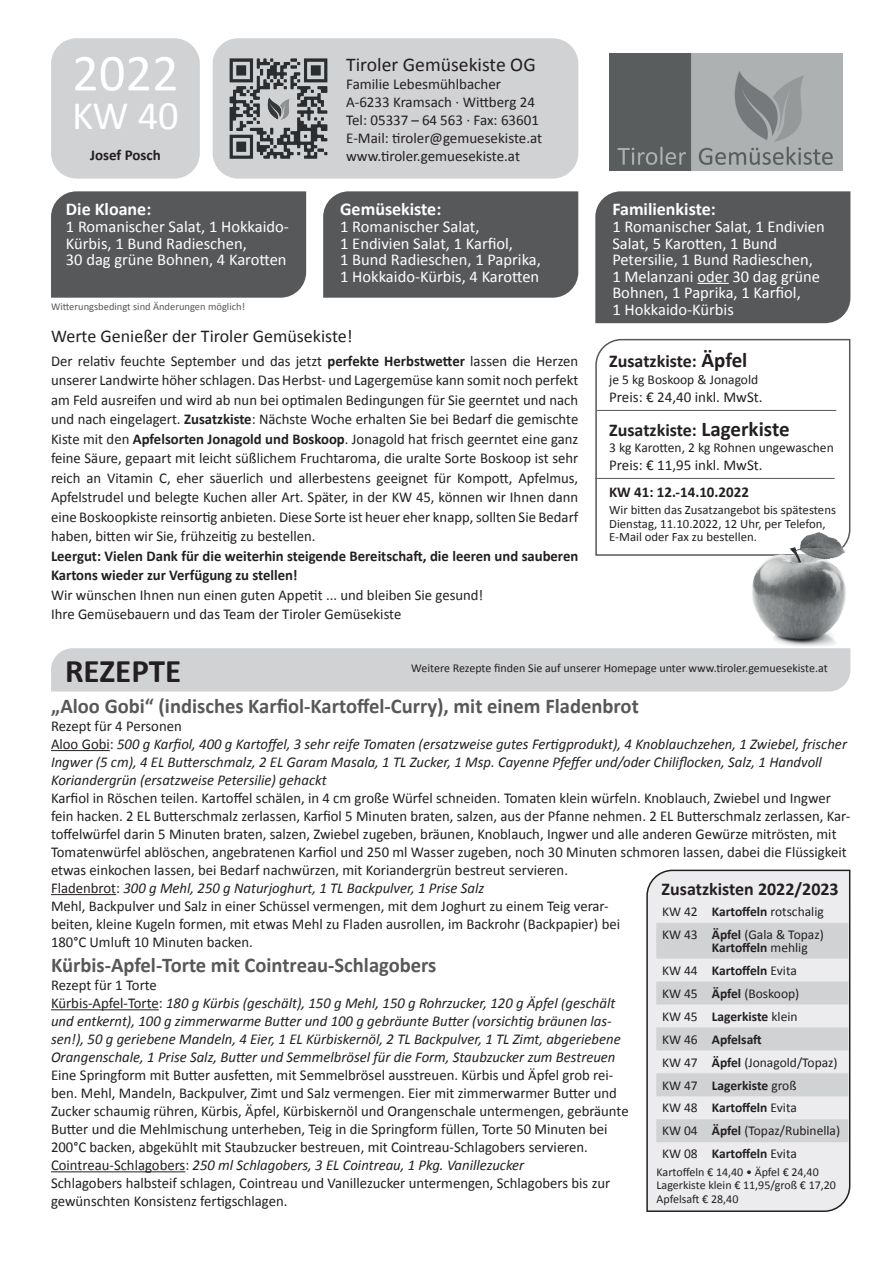
<style>
.page{position:relative;width:893px;height:1263px;background:#fff}
.page>*{position:absolute;margin:0;border:0;box-sizing:border-box;transform-origin:0 0}
.t1{font:52.5px "Calibri";color:#fff}
.t2{font:40.5px "Calibri";color:#fff}
.t3{font:700 33px "Calibri";color:#231f20}
.t4{font:700 21px "Calibri";color:#57585a}
.t5{font:19.5px "Calibri";color:#231f20}
.t6{font:700 18px "Calibri";color:#231f20}
.t7{font:700 18px "Calibri";color:#fff}
.t8{font:18px "Calibri";color:#231f20}
.t9{font:16.5px/16.5px "Calibri";color:#fff}
.t10{font:15px/18px "Calibri";color:#231f20}
.t11{font:italic 15px/18px "Calibri";color:#231f20}
.t12{font:700 15px/19.5px "Calibri";color:#231f20}
.t13{font:13.5px/23px "Calibri";color:#231f20}
.t14{font:12.75px/13.5px "Calibri";color:#231f20}
.t15{font:12px/13.5px "Calibri";color:#231f20}
.t16{font:10.5px "Calibri";color:#57585a}
.s1{font-weight:700}
.s2{font-size:21px}
.s3{font-style:normal}
.s4{font-style:italic}
</style>
<div class="page">
<div style="left:213px;top:38px;width:365px;height:141px;background:#d1d2d4;border-radius:26px"></div>
<img style="left:609px;top:53px;width:234px;height:117px">
<div style="left:51px;top:38px;width:149px;height:141px;background:#d1d2d4;border-radius:26px"></div>
<img style="left:229px;top:58px;width:99px;height:101px">
<div style="left:323px;top:191px;width:255px;height:107px;background:#57585a"></div>
<div style="left:595px;top:191px;width:255px;height:132px;background:#57585a"></div>
<hr style="left:697px;top:283px;width:32px;height:1px;background:#fff">
<div style="left:51px;top:191px;width:255px;height:107px;background:#57585a"></div>
<svg style="left:595px;top:338px;width:256px;height:218px"></svg>
<hr style="left:597px;top:410px;width:239px;height:1px;background:#57585a">
<hr style="left:595px;top:478px;width:240px;height:1px;background:#57585a">
<img style="left:733px;top:526px;width:118px;height:128px">
<hr style="left:51px;top:750px;width:59px;height:1px;background:#231f20">
<hr style="left:51px;top:894px;width:65px;height:1px;background:#231f20">
<hr style="left:51px;top:1009px;width:108px;height:1px;background:#231f20">
<hr style="left:51px;top:1171px;width:134px;height:1px;background:#231f20">
<div style="left:51px;top:648px;width:799px;height:43px;background:#d1d2d4"></div>
<svg style="left:646px;top:869px;width:205px;height:343px;background:#dcdbdd"></svg>
<div style="left:656px;top:900px;width:192px;height:265px;background:#ececee"></div>
<svg style="left:656px;top:923px;width:192px;height:219px;background:#dcdcde"></svg>
<h1 class="t1" style="left:72px;top:40px;width:108px">2022</h1>
<h2 class="t2" style="left:72px;top:90px;width:108px">KW 40</h2>
<p class="t12" style="left:90px;top:145px;width:72px">Josef Posch</p>
<p class="t7" style="left:66px;top:198px;width:87px">Die Kloane:</p>
<p class="t9" style="left:66px;top:218px;width:225px">1 Romanischer Salat, 1 Hokkaido-<br>Kürbis, 1 Bund Radieschen,<br>30 dag grüne Bohnen, 4 Karotten</p>
<p class="t16" style="left:51px;top:300px;width:196px">Witterungsbedingt sind Änderungen möglich!</p>
<h3 class="t5" style="left:346px;top:52px;width:191px">Tiroler Gemüsekiste OG</h3>
<p class="t10" style="left:346px;top:75px;width:198px">Familie Lebesmühlbacher<br>A-6233 Kramsach · Wittberg 24<br>Tel: 05337 – 64 563 · Fax: 63601<br>E-Mail: tiroler@gemuesekiste.at www.tiroler.gemuesekiste.at</p>
<p class="t7" style="left:340px;top:198px;width:103px">Gemüsekiste:</p>
<p class="t9" style="left:340px;top:218px;width:202px">1 Romanischer Salat,<br>1 Endivien Salat, 1 Karfiol,<br>1 Bund Radieschen, 1 Paprika,<br>1 Hokkaido-Kürbis, 4 Karotten</p>
<p class="t8" style="left:51px;top:325px;width:303px">Werte Genießer der Tiroler Gemüsekiste!</p>
<p class="t10" style="left:51px;top:351px;width:529px;line-height:19.5px;text-align:justify">Der relativ feuchte September und das jetzt <span class="s1">perfekte Herbstwetter</span> lassen die Herzen unserer Landwirte höher schlagen. Das Herbst- und Lagergemüse kann somit noch perfekt am Feld ausreifen und wird ab nun bei optimalen Bedingungen für Sie geerntet und nach und nach eingelagert. <span class="s1">Zusatzkiste</span>: Nächste Woche erhalten Sie bei Bedarf die gemischte Kiste mit den <span class="s1">Apfelsorten Jonagold und Boskoop</span>. Jonagold hat frisch geerntet eine ganz feine Säure, gepaart mit leicht süßlichem Fruchtaroma, die uralte Sorte Boskoop ist sehr reich an Vitamin C, eher säuerlich und allerbestens geeignet für Kompott, Apfelmus, Apfelstrudel und belegte Kuchen aller Art. Später, in der KW 45, können wir Ihnen dann eine Boskoopkiste reinsortig anbieten. Diese Sorte ist heuer eher knapp, sollten Sie Bedarf haben, bitten wir Sie, frühzeitig zu bestellen.</p>
<p class="t12" style="left:51px;top:546px;width:529px">Leergut: Vielen Dank für die weiterhin steigende Bereitschaft, die leeren und sauberen<br>Kartons wieder zur Verfügung zu stellen!</p>
<p class="t10" style="left:51px;top:585px;width:434px;line-height:19.5px">Wir wünschen Ihnen nun einen guten Appetit ... und bleiben Sie gesund!<br>Ihre Gemüsebauern und das Team der Tiroler Gemüsekiste</p>
<p class="t7" style="left:612px;top:198px;width:105px">Familienkiste:</p>
<p class="t9" style="left:612px;top:218px;width:214px">1 Romanischer Salat, 1 Endivien<br>Salat, 5 Karotten, 1 Bund<br>Petersilie, 1 Bund Radieschen,<br>1 Melanzani oder 30 dag grüne<br>Bohnen, 1 Paprika, 1 Karfiol,<br>1 Hokkaido-Kürbis</p>
<p class="t6" style="left:609px;top:350px;width:140px">Zusatzkiste: <span class="s2">Äpfel</span></p>
<p class="t13" style="left:609px;top:368px;width:151px">je 5 kg Boskoop &amp; Jonagold</p>
<p class="t10" style="left:609px;top:388px;width:155px">Preis: € 24,40 inkl. MwSt.</p>
<p class="t6" style="left:609px;top:418px;width:182px">Zusatzkiste: <span class="s2">Lagerkiste</span></p>
<p class="t13" style="left:609px;top:436px;width:226px">3 kg Karotten, 2 kg Rohnen ungewaschen</p>
<p class="t10" style="left:609px;top:456px;width:155px">Preis: € 11,95 inkl. MwSt.</p>
<p class="t12" style="left:609px;top:482px;width:141px">KW 41: 12.-14.10.2022</p>
<p class="t14" style="left:609px;top:503px;width:228px">Wir bitten das Zusatzangebot bis spätestens<br>Dienstag, 11.10.2022, 12 Uhr, per Telefon,<br>E-Mail oder Fax zu bestellen.</p>
<h3 class="t3" style="left:65px;top:650px;width:118px">REZEPTE</h3>
<p class="t15" style="left:411px;top:661px;width:418px">Weitere Rezepte finden Sie auf unserer Homepage unter www.tiroler.gemuesekiste.at</p>
<h3 class="t4" style="left:51px;top:692px;width:589px">„Aloo Gobi“ (indisches Karfiol-Kartoffel-Curry), mit einem Fladenbrot</h3>
<p class="t11" style="left:51px;top:716px;width:797px"><span class="s3">Rezept für 4 Personen<br>Aloo Gobi:</span> 500 g Karfiol, 400 g Kartoffel, 3 sehr reife Tomaten (ersatzweise gutes Fertigprodukt), 4 Knoblauchzehen, 1 Zwiebel, frischer Ingwer (5 cm), 4 EL Butterschmalz, 2 EL Garam Masala, 1 TL Zucker, 1 Msp. Cayenne Pfeffer und/oder Chiliflocken, Salz, 1 Handvoll Koriandergrün (ersatzweise Petersilie) gehackt</p>
<p class="t10" style="left:51px;top:789px;width:801px">Karfiol in Röschen teilen. Kartoffel schälen, in 4 cm große Würfel schneiden. Tomaten klein würfeln. Knoblauch, Zwiebel und Ingwer fein hacken. 2 EL Butterschmalz zerlassen, Karfiol 5 Minuten braten, salzen, aus der Pfanne nehmen. 2 EL Butterschmalz zerlassen, Kar&shy;toffelwürfel darin 5 Minuten braten, salzen, Zwiebel zugeben, bräunen, Knoblauch, Ingwer und alle anderen Gewürze mitrösten, mit Tomatenwürfel ablöschen, angebratenen Karfiol und 250 ml Wasser zugeben, noch 30 Minuten schmoren lassen, dabei die Flüssigkeit etwas einkochen lassen, bei Bedarf nachwürzen, mit Koriandergrün bestreut servieren.<br>Fladenbrot: <span class="s4">300 g Mehl, 250 g Naturjoghurt, 1 TL Backpulver, 1 Prise Salz<br></span>Mehl, Backpulver und Salz in einer Schüssel vermengen, mit dem Joghurt zu einem Teig verar-<br>beiten, kleine Kugeln formen, mit etwas Mehl zu Fladen ausrollen, im Backrohr (Backpapier) bei<br>180°C Umluft 10 Minuten backen.</p>
<h3 class="t4" style="left:51px;top:952px;width:387px">Kürbis-Apfel-Torte mit Cointreau-Schlagobers</h3>
<p class="t11" style="left:51px;top:975px;width:571px"><span class="s3">Rezept für 1 Torte<br>Kürbis-Apfel-Torte:</span> 180 g Kürbis (geschält), 150 g Mehl, 150 g Rohrzucker, 120 g Äpfel (geschält und entkernt), 100 g zimmerwarme Butter und 100 g gebräunte Butter (vorsichtig bräunen las&shy;sen!), 50 g geriebene Mandeln, 4 Eier, 1 EL Kürbiskernöl, 2 TL Backpulver, 1 TL Zimt, abgeriebene Orangenschale, 1 Prise Salz, Butter und Semmelbrösel für die Form, Staubzucker zum Bestreuen</p>
<p class="t10" style="left:51px;top:1066px;width:579px">Eine Springform mit Butter ausfetten, mit Semmelbrösel ausstreuen. Kürbis und Äpfel grob rei&shy;ben. Mehl, Mandeln, Backpulver, Zimt und Salz vermengen. Eier mit zimmerwarmer Butter und Zucker schaumig rühren, Kürbis, Äpfel, Kürbiskernöl und Orangenschale untermengen, gebräunte Butter und die Mehlmischung unterheben, Teig in die Springform füllen, Torte 50 Minuten bei 200°C backen, abgekühlt mit Staubzucker bestreuen, mit Cointreau-Schlagobers servieren.<br>Cointreau-Schlagobers: <span class="s4">250 ml Schlagobers, 3 EL Cointreau, 1 Pkg. Vanillezucker<br></span>Schlagobers halbsteif schlagen, Cointreau und Vanillezucker untermengen, Schlagobers bis zur gewünschten Konsistenz fertigschlagen.</p>
<p class="t6" style="left:662px;top:877px;width:179px">Zusatzkisten 2022/2023</p>
<p class="t13" style="left:662px;top:900px;width:163px">KW 42 <span class="s1">Kartoffeln</span> rotschalig<br>KW 43 <span class="s1">Äpfel</span> (Gala &amp; Topaz)</p>
<p class="t13" style="left:662px;top:936px;width:179px;text-indent:50px"><span class="s1">Kartoffeln</span> mehlig<br>KW 44 <span class="s1">Kartoffeln</span> Evita<br>KW 45 <span class="s1">Äpfel</span> (Boskoop)<br>KW 45 <span class="s1">Lagerkiste</span> klein<br>KW 46 <span class="s1">Apfelsaft<br></span>KW 47 <span class="s1">Äpfel</span> (Jonagold/Topaz)<br>KW 47 <span class="s1">Lagerkiste</span> groß<br>KW 48 <span class="s1">Kartoffeln</span> Evita<br>KW 04 <span class="s1">Äpfel</span> (Topaz/Rubinella)<br>KW 08 <span class="s1">Kartoffeln</span> Evita</p>
<p class="t15" style="left:657px;top:1165px;width:181px">Kartoffeln € 14,40 • Äpfel € 24,40<br>Lagerkiste klein € 11,95/groß € 17,20<br>Apfelsaft € 28,40</p>
</div>
